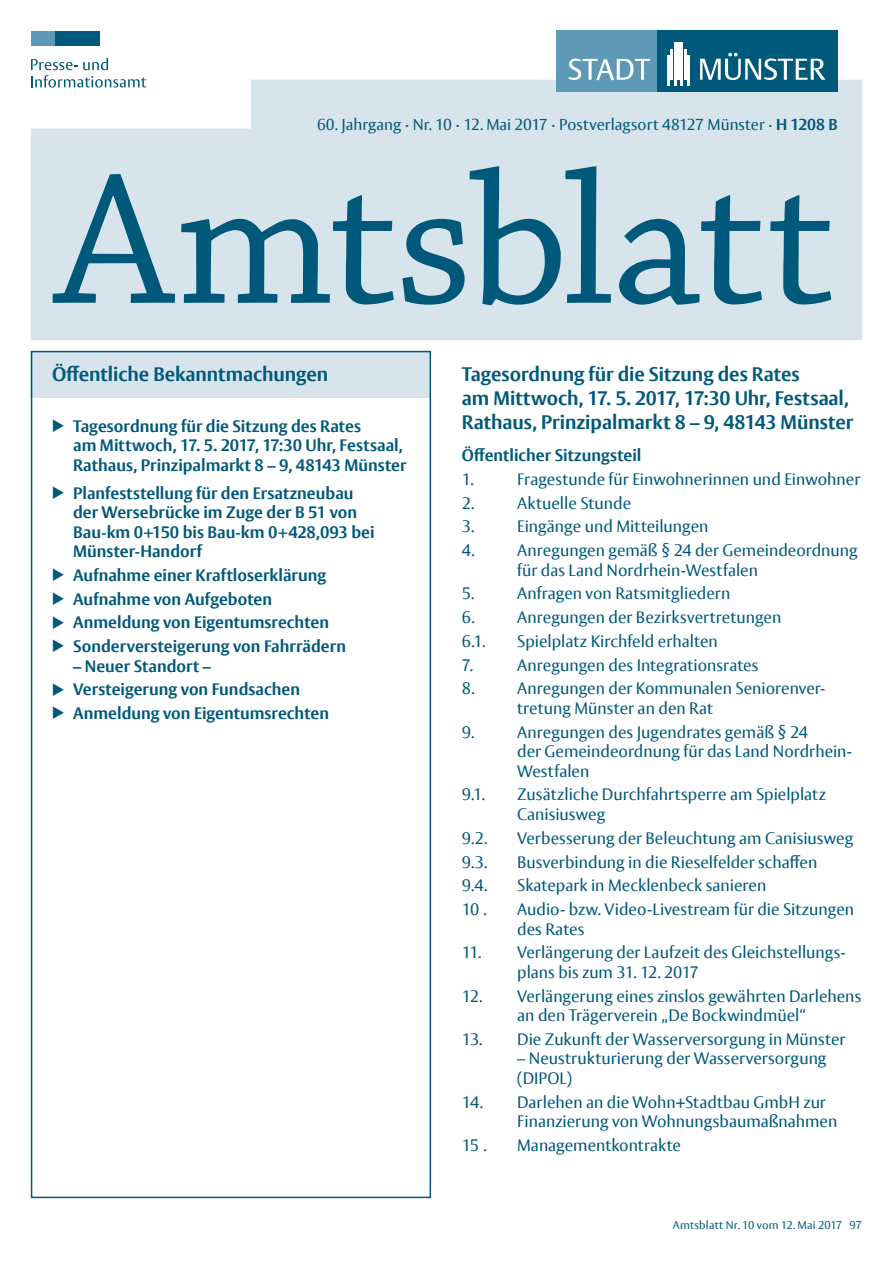
<style>
.page{position:relative;width:893px;height:1263px;background:#fff}
.page>*{position:absolute;margin:0;border:0;box-sizing:border-box;transform-origin:0 0}
.t1{font:195px "Chaparral Pro";letter-spacing:-.015em;color:#00597a}
.t2{font:700 19.5px/24px "Vesta Pro";letter-spacing:-.005em;color:#00597a}
.t3{font:16.5px/19.5px "Vesta Pro";color:#00597a}
.t4{font:700 16.5px/19.5px "Vesta Pro";color:#00597a}
.t5{font:15.75px "Vesta Pro";color:#00597a}
.t6{font:11.25px "Vesta Pro";letter-spacing:.015em;color:#00597a}
.s1{font-weight:700}
</style>
<div class="page">
<div style="left:31px;top:351px;width:400px;height:47px;background:#d8e4ec"></div>
<div style="left:31px;top:351px;width:400px;height:847px;border:2px solid #00597a"></div>
<div style="left:31px;top:80px;width:831px;height:260px;background:#d8e4ec"></div>
<div style="left:31px;top:31px;width:24px;height:15px;background:#5d99b4"></div>
<div style="left:55px;top:31px;width:44px;height:15px;background:#00597a"></div>
<svg style="left:31px;top:58px;width:115px;height:30px"></svg>
<div style="left:556px;top:31px;width:101px;height:61px;background:#5d99b4"></div>
<div style="left:657px;top:31px;width:181px;height:61px;background:#00597a"></div>
<hr style="left:667px;top:55px;width:2px;height:31px;background:#fff">
<hr style="left:671px;top:49px;width:2px;height:31px;background:#fff">
<hr style="left:674px;top:42px;width:2px;height:44px;background:#fff">
<hr style="left:677px;top:42px;width:3px;height:38px;background:#fff">
<hr style="left:681px;top:42px;width:2px;height:44px;background:#fff">
<hr style="left:684px;top:49px;width:2px;height:31px;background:#fff">
<hr style="left:688px;top:55px;width:2px;height:31px;background:#fff">
<svg style="left:569px;top:59px;width:81px;height:21px"></svg>
<svg style="left:700px;top:53px;width:125px;height:27px"></svg>
<p class="t5" style="left:317px;top:115px;width:522px">60. Jahrgang · Nr. 10 · 12. Mai 2017 · Postverlagsort 48127 Münster · <span class="s1">H 1208 B</span></p>
<p class="t1" style="left:55px;top:133px;width:781px">Amtsblatt</p>
<h2 class="t2" style="left:52px;top:362px;width:278px">Öffentliche Bekanntmachungen</h2>
<p class="t4" style="left:73px;top:416px;width:335px;text-indent:-21px">◆ Tagesordnung für die Sitzung des Rates<br>am Mittwoch, 17. 5. 2017, 17:30 Uhr, Festsaal,<br>Rathaus, Prinzipalmarkt 8 – 9, 48143 Münster</p>
<p class="t4" style="left:73px;top:483px;width:303px;text-indent:-21px">◆ Planfeststellung für den Ersatzneubau der Wersebrücke im Zuge der B 51 von<br>Bau-km 0+150 bis Bau-km 0+428,093 bei<br>Münster-Handorf</p>
<p class="t4" style="left:52px;top:565px;width:276px">◆ Aufnahme einer Kraftloserklärung</p>
<p class="t4" style="left:52px;top:589px;width:222px">◆ Aufnahme von Aufgeboten</p>
<p class="t4" style="left:52px;top:613px;width:279px">◆ Anmeldung von Eigentumsrechten</p>
<p class="t4" style="left:52px;top:636px;width:296px">◆ Sonderversteigerung von Fahrrädern</p>
<p class="t4" style="left:73px;top:656px;width:139px">– Neuer Standort –</p>
<p class="t4" style="left:52px;top:680px;width:250px">◆ Versteigerung von Fundsachen</p>
<p class="t4" style="left:52px;top:703px;width:279px">◆ Anmeldung von Eigentumsrechten</p>
<h3 class="t2" style="left:462px;top:362px;width:393px">Tagesordnung für die Sitzung des Rates<br>am Mittwoch, 17. 5. 2017, 17:30 Uhr, Festsaal,<br>Rathaus, Prinzipalmarkt 8 – 9, 48143 Münster</h3>
<h4 class="t4" style="left:462px;top:445px;width:181px">Öffentlicher Sitzungsteil</h4>
<p class="t3" style="left:462px;top:469px;width:13px">1.</p>
<p class="t3" style="left:517px;top:469px;width:345px">Fragestunde für Einwohnerinnen und Einwohner</p>
<p class="t3" style="left:462px;top:493px;width:14px">2.</p>
<p class="t3" style="left:517px;top:493px;width:115px">Aktuelle Stunde</p>
<p class="t3" style="left:462px;top:517px;width:14px">3.</p>
<p class="t3" style="left:517px;top:517px;width:193px">Eingänge und Mitteilungen</p>
<p class="t3" style="left:462px;top:540px;width:14px">4.</p>
<p class="t3" style="left:517px;top:540px;width:342px">Anregungen gemäß § 24 der Gemeindeordnung für das Land Nordrhein-Westfalen</p>
<p class="t3" style="left:462px;top:584px;width:14px">5.</p>
<p class="t3" style="left:517px;top:584px;width:215px">Anfragen von Ratsmitgliedern</p>
<p class="t3" style="left:462px;top:607px;width:14px">6.</p>
<p class="t3" style="left:517px;top:607px;width:266px">Anregungen der Bezirksvertretungen</p>
<p class="t3" style="left:462px;top:631px;width:25px">6.1.</p>
<p class="t3" style="left:517px;top:631px;width:202px">Spielplatz Kirchfeld erhalten</p>
<p class="t3" style="left:462px;top:655px;width:13px">7.</p>
<p class="t3" style="left:517px;top:655px;width:243px">Anregungen des Integrationsrates</p>
<p class="t3" style="left:462px;top:679px;width:14px">8.</p>
<p class="t3" style="left:517px;top:679px;width:310px">Anregungen der Kommunalen Seniorenver&shy;tretung Münster an den Rat</p>
<p class="t3" style="left:462px;top:722px;width:14px">9.</p>
<p class="t3" style="left:517px;top:722px;width:336px">Anregungen des Jugendrates gemäß § 24<br>der Gemeindeordnung für das Land Nordrhein-<br>Westfalen</p>
<p class="t3" style="left:462px;top:785px;width:25px">9.1.</p>
<p class="t3" style="left:517px;top:785px;width:310px">Zusätzliche Durchfahrtsperre am Spielplatz<br>Canisiusweg</p>
<p class="t3" style="left:462px;top:828px;width:27px">9.2.</p>
<p class="t3" style="left:517px;top:828px;width:338px">Verbesserung der Beleuchtung am Canisiusweg</p>
<p class="t3" style="left:462px;top:852px;width:27px">9.3.</p>
<p class="t3" style="left:517px;top:852px;width:302px">Busverbindung in die Rieselfelder schaffen</p>
<p class="t3" style="left:462px;top:875px;width:27px">9.4.</p>
<p class="t3" style="left:517px;top:875px;width:251px">Skatepark in Mecklenbeck sanieren</p>
<p class="t3" style="left:462px;top:899px;width:26px">10 .</p>
<p class="t3" style="left:517px;top:899px;width:338px">Audio- bzw. Video-Livestream für die Sitzungen des Rates</p>
<p class="t3" style="left:517px;top:942px;width:330px;text-indent:-55px">11. Verlängerung der Laufzeit des Gleichstellungs&shy;plans bis zum 31. 12. 2017</p>
<p class="t3" style="left:462px;top:986px;width:401px;text-align:center">12. Verlängerung eines zinslos gewährten Darlehens an den Trägerverein „De Bockwindmüel“</p>
<p class="t3" style="left:462px;top:1029px;width:385px">13. Die Zukunft der Wasserversorgung in Münster</p>
<p class="t3" style="left:517px;top:1048px;width:311px">– Neustrukturierung der Wasserversorgung (DIPOL)</p>
<p class="t3" style="left:517px;top:1092px;width:322px;text-indent:-55px">14. Darlehen an die Wohn+Stadtbau GmbH zur<br>Finanzierung von Wohnungsbaumaßnahmen</p>
<p class="t3" style="left:462px;top:1135px;width:26px">15 .</p>
<p class="t3" style="left:517px;top:1135px;width:165px">Managementkontrakte</p>
<p class="t6" style="left:673px;top:1218px;width:191px">Amtsblatt Nr. 10 vom 12. Mai 2017 97</p>
</div>
